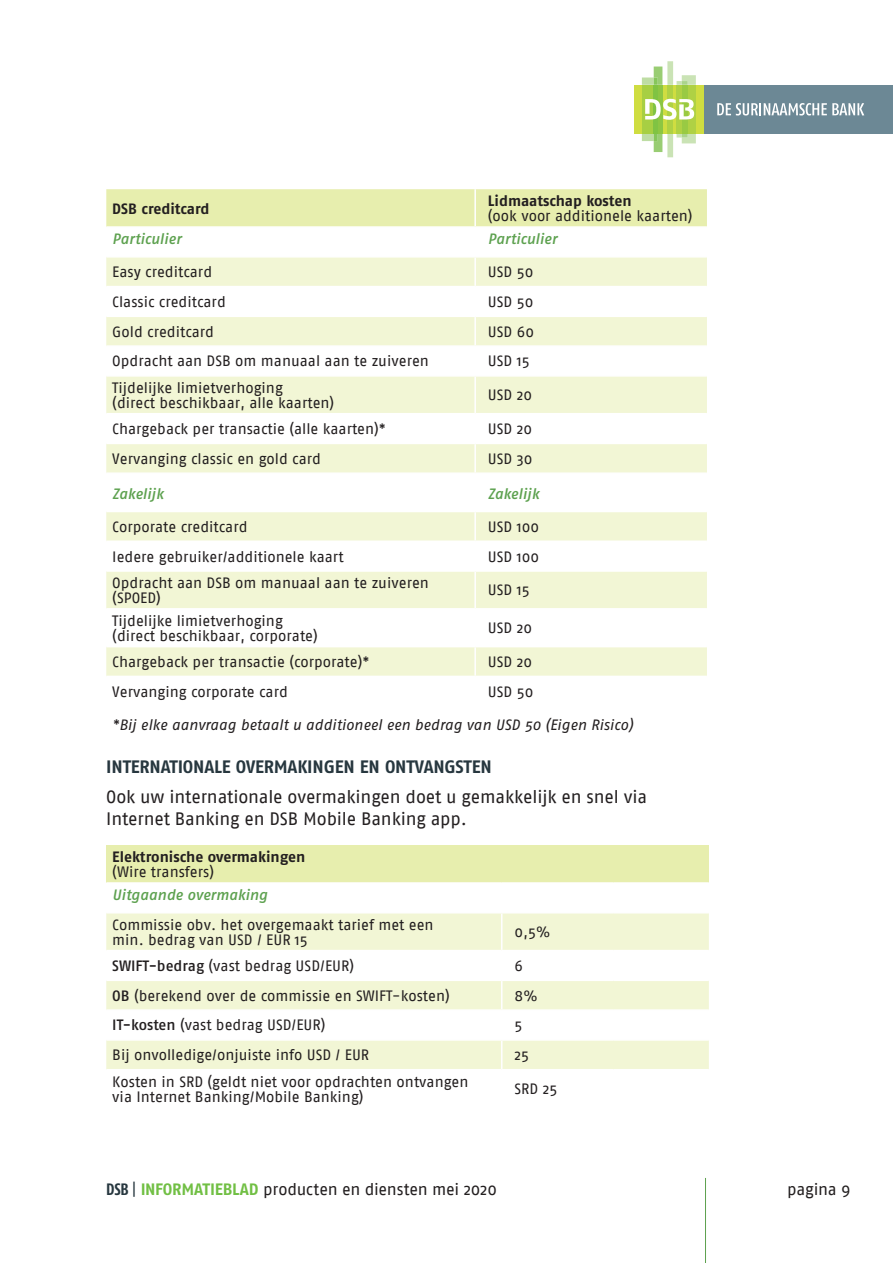
<style>
.page{position:relative;width:893px;height:1263px;background:#fff}
.page>*{position:absolute;margin:0;border:0;box-sizing:border-box;transform-origin:0 0}
.t1{font:18px/21.6px "Fago No";letter-spacing:-.01em;color:#231f20}
.t2{font:18px "Fago No Bold TF";letter-spacing:-.01em;color:#27373f}
.t3{font:16.5px "Fago No";letter-spacing:-.02em;color:#231f20}
.t4{font:15px/15px "Fago No";color:#231f20}
.t5{font:italic 15px "Fago No";letter-spacing:-.005em;color:#231f20}
.t6{font:italic 500 15px "Fago No";letter-spacing:-.005em;color:#5da14f}
.t7{font:15px "Fago No Bold TF";letter-spacing:-.005em;color:#231f20}
.s1{font-weight:500}
.s2{font-family:"Fago Co";font-weight:700;color:#27373f}
.s3{font-family:"Fago Co Tf";color:#27373f}
.s4{font-family:"Fago No Bold TF";color:#71bf44}
</style>
<div class="page">
<div style="left:635px;top:85px;width:69px;height:49px;background:#cfdd41"></div>
<div style="left:704px;top:85px;width:189px;height:49px;background:#6c8895"></div>
<svg style="left:717px;top:103px;width:147px;height:13px"></svg>
<svg style="left:642px;top:61px;width:54px;height:96px"></svg>
<hr style="left:705px;top:1178px;width:1px;height:85px;background:#5da14f">
<div style="left:106px;top:189px;width:601px;height:37px;background:#e7eeae"></div>
<svg style="left:106px;top:258px;width:601px;height:418px;fill:#f2f6d5"></svg>
<hr style="left:474px;top:189px;width:2px;height:37px;background:#fff">
<hr style="left:474px;top:258px;width:2px;height:28px;background:#fff">
<hr style="left:106px;top:286px;width:369px;height:1px;background:#fff">
<hr style="left:475px;top:286px;width:232px;height:1px;background:#fff">
<hr style="left:474px;top:287px;width:2px;height:29px;background:#fff">
<hr style="left:106px;top:316px;width:369px;height:1px;background:#fff">
<hr style="left:475px;top:316px;width:232px;height:1px;background:#fff">
<hr style="left:474px;top:317px;width:2px;height:28px;background:#fff">
<hr style="left:106px;top:345px;width:369px;height:2px;background:#fff">
<hr style="left:475px;top:345px;width:232px;height:2px;background:#fff">
<hr style="left:474px;top:347px;width:2px;height:28px;background:#fff">
<hr style="left:106px;top:375px;width:369px;height:2px;background:#fff">
<hr style="left:475px;top:375px;width:232px;height:2px;background:#fff">
<hr style="left:474px;top:377px;width:2px;height:36px;background:#fff">
<hr style="left:106px;top:413px;width:369px;height:1px;background:#fff">
<hr style="left:475px;top:413px;width:232px;height:1px;background:#fff">
<hr style="left:474px;top:414px;width:2px;height:29px;background:#fff">
<hr style="left:106px;top:443px;width:369px;height:1px;background:#fff">
<hr style="left:475px;top:443px;width:232px;height:1px;background:#fff">
<hr style="left:474px;top:444px;width:2px;height:28px;background:#fff">
<hr style="left:106px;top:472px;width:369px;height:2px;background:#fff">
<hr style="left:475px;top:472px;width:232px;height:2px;background:#fff">
<hr style="left:106px;top:481px;width:369px;height:1px;background:#fff">
<hr style="left:475px;top:481px;width:232px;height:1px;background:#fff">
<hr style="left:474px;top:482px;width:2px;height:29px;background:#fff">
<hr style="left:106px;top:511px;width:369px;height:1px;background:#fff">
<hr style="left:475px;top:511px;width:232px;height:1px;background:#fff">
<hr style="left:474px;top:512px;width:2px;height:28px;background:#fff">
<hr style="left:106px;top:540px;width:369px;height:2px;background:#fff">
<hr style="left:475px;top:540px;width:232px;height:2px;background:#fff">
<hr style="left:474px;top:542px;width:2px;height:28px;background:#fff">
<hr style="left:106px;top:570px;width:369px;height:2px;background:#fff">
<hr style="left:475px;top:570px;width:232px;height:2px;background:#fff">
<hr style="left:474px;top:572px;width:2px;height:36px;background:#fff">
<hr style="left:106px;top:608px;width:369px;height:2px;background:#fff">
<hr style="left:475px;top:608px;width:232px;height:2px;background:#fff">
<hr style="left:474px;top:610px;width:2px;height:36px;background:#fff">
<hr style="left:106px;top:646px;width:369px;height:1px;background:#fff">
<hr style="left:475px;top:646px;width:232px;height:1px;background:#fff">
<hr style="left:474px;top:647px;width:2px;height:29px;background:#fff">
<div style="left:106px;top:845px;width:603px;height:38px;background:#e7eeae"></div>
<svg style="left:106px;top:913px;width:603px;height:156px;fill:#f2f6d5"></svg>
<hr style="left:106px;top:882px;width:396px;height:2px;background:#fff">
<hr style="left:502px;top:882px;width:111px;height:2px;background:#fff">
<hr style="left:613px;top:882px;width:96px;height:2px;background:#fff">
<hr style="left:501px;top:913px;width:1px;height:37px;background:#fff">
<hr style="left:106px;top:950px;width:396px;height:1px;background:#fff">
<hr style="left:502px;top:950px;width:111px;height:1px;background:#fff">
<hr style="left:613px;top:950px;width:96px;height:1px;background:#fff">
<hr style="left:106px;top:979px;width:396px;height:2px;background:#fff">
<hr style="left:502px;top:979px;width:111px;height:2px;background:#fff">
<hr style="left:613px;top:979px;width:96px;height:2px;background:#fff">
<hr style="left:106px;top:1009px;width:396px;height:2px;background:#fff">
<hr style="left:502px;top:1009px;width:111px;height:2px;background:#fff">
<hr style="left:613px;top:1009px;width:96px;height:2px;background:#fff">
<hr style="left:106px;top:1039px;width:396px;height:2px;background:#fff">
<hr style="left:502px;top:1039px;width:111px;height:2px;background:#fff">
<svg style="left:501px;top:951px;width:1px;height:118px"></svg>
<hr style="left:613px;top:1039px;width:96px;height:2px;background:#fff">
<p class="t7" style="left:112px;top:199px;width:99px">DSB creditcard</p>
<p class="t7" style="left:488px;top:192px;width:145px">Lidmaatschap kosten</p>
<p class="t4" style="left:488px;top:208px;width:206px">(ook voor additionele kaarten)</p>
<p class="t6" style="left:112px;top:230px;width:71px">Particulier</p>
<p class="t6" style="left:488px;top:230px;width:71px">Particulier</p>
<p class="t4" style="left:112px;top:264px;width:101px">Easy creditcard</p>
<p class="t4" style="left:488px;top:264px;width:47px">USD 50</p>
<p class="t4" style="left:112px;top:294px;width:115px">Classic creditcard</p>
<p class="t4" style="left:488px;top:294px;width:47px">USD 50</p>
<p class="t4" style="left:112px;top:324px;width:103px">Gold creditcard</p>
<p class="t4" style="left:488px;top:324px;width:48px">USD 60</p>
<p class="t4" style="left:112px;top:353px;width:318px">Opdracht aan DSB om manuaal aan te zuiveren</p>
<p class="t4" style="left:488px;top:353px;width:43px">USD 15</p>
<p class="t4" style="left:112px;top:380px;width:223px">Tijdelijke limietverhoging<br>(direct beschikbaar, alle kaarten)</p>
<p class="t4" style="left:488px;top:387px;width:46px">USD 20</p>
<p class="t4" style="left:112px;top:421px;width:275px">Chargeback per transactie (alle kaarten)*</p>
<p class="t4" style="left:488px;top:421px;width:46px">USD 20</p>
<p class="t4" style="left:112px;top:451px;width:210px">Vervanging classic en gold card</p>
<p class="t4" style="left:488px;top:451px;width:46px">USD 30</p>
<p class="t6" style="left:112px;top:485px;width:53px">Zakelijk</p>
<p class="t6" style="left:488px;top:485px;width:53px">Zakelijk</p>
<p class="t4" style="left:112px;top:519px;width:137px">Corporate creditcard</p>
<p class="t4" style="left:488px;top:519px;width:53px">USD 100</p>
<p class="t4" style="left:112px;top:549px;width:233px">Iedere gebruiker/additionele kaart</p>
<p class="t4" style="left:488px;top:549px;width:53px">USD 100</p>
<p class="t4" style="left:112px;top:575px;width:318px">Opdracht aan DSB om manuaal aan te zuiveren (SPOED)</p>
<p class="t4" style="left:488px;top:582px;width:43px">USD 15</p>
<p class="t4" style="left:112px;top:613px;width:207px">Tijdelijke limietverhoging (direct beschikbaar, corporate)</p>
<p class="t4" style="left:488px;top:620px;width:46px">USD 20</p>
<p class="t4" style="left:112px;top:654px;width:259px">Chargeback per transactie (corporate)*</p>
<p class="t4" style="left:488px;top:654px;width:46px">USD 20</p>
<p class="t4" style="left:112px;top:684px;width:177px">Vervanging corporate card</p>
<p class="t4" style="left:488px;top:684px;width:47px">USD 50</p>
<p class="t5" style="left:112px;top:716px;width:523px">*Bij elke aanvraag betaalt u additioneel een bedrag van USD 50 (Eigen Risico)</p>
<p class="t2" style="left:106px;top:756px;width:387px">INTERNATIONALE OVERMAKINGEN EN ONTVANGSTEN</p>
<p class="t1" style="left:106px;top:786px;width:542px">Ook uw internationale overmakingen doet u gemakkelijk en snel via<br>Internet Banking en DSB Mobile Banking app.</p>
<p class="t7" style="left:112px;top:848px;width:195px">Elektronische overmakingen</p>
<p class="t4" style="left:112px;top:864px;width:103px">(Wire transfers)</p>
<p class="t6" style="left:112px;top:886px;width:157px">Uitgaande overmaking</p>
<p class="t4" style="left:112px;top:917px;width:323px">Commissie obv. het overgemaakt tarief met een min. bedrag van USD / EUR 15</p>
<p class="t4" style="left:514px;top:924px;width:37px">0,5%</p>
<p class="t4" style="left:112px;top:958px;width:243px"><span class="s1">SWIFT-bedrag</span> (vast bedrag USD/EUR)</p>
<p class="t4" style="left:514px;top:958px;width:10px">6</p>
<p class="t4" style="left:112px;top:988px;width:339px"><span class="s1">OB</span> (berekend over de commissie en SWIFT-kosten)</p>
<p class="t4" style="left:514px;top:988px;width:24px">8%</p>
<p class="t4" style="left:112px;top:1017px;width:215px"><span class="s1">IT-kosten</span> (vast bedrag USD/EUR)</p>
<p class="t4" style="left:514px;top:1017px;width:9px">5</p>
<p class="t4" style="left:112px;top:1047px;width:258px">Bij onvolledige/onjuiste info USD / EUR</p>
<p class="t4" style="left:514px;top:1047px;width:16px">25</p>
<p class="t4" style="left:112px;top:1074px;width:358px">Kosten in SRD (geldt niet voor opdrachten ontvangen via Internet Banking/Mobile Banking)</p>
<p class="t4" style="left:514px;top:1081px;width:44px">SRD 25</p>
<p class="t3" style="left:106px;top:1180px;width:392px"><span class="s2">DSB</span> <span class="s3">|</span> <span class="s4">INFORMATIEBLAD</span> producten en diensten mei 2020</p>
<p class="t3" style="left:787px;top:1180px;width:65px">pagina 9</p>
</div>
